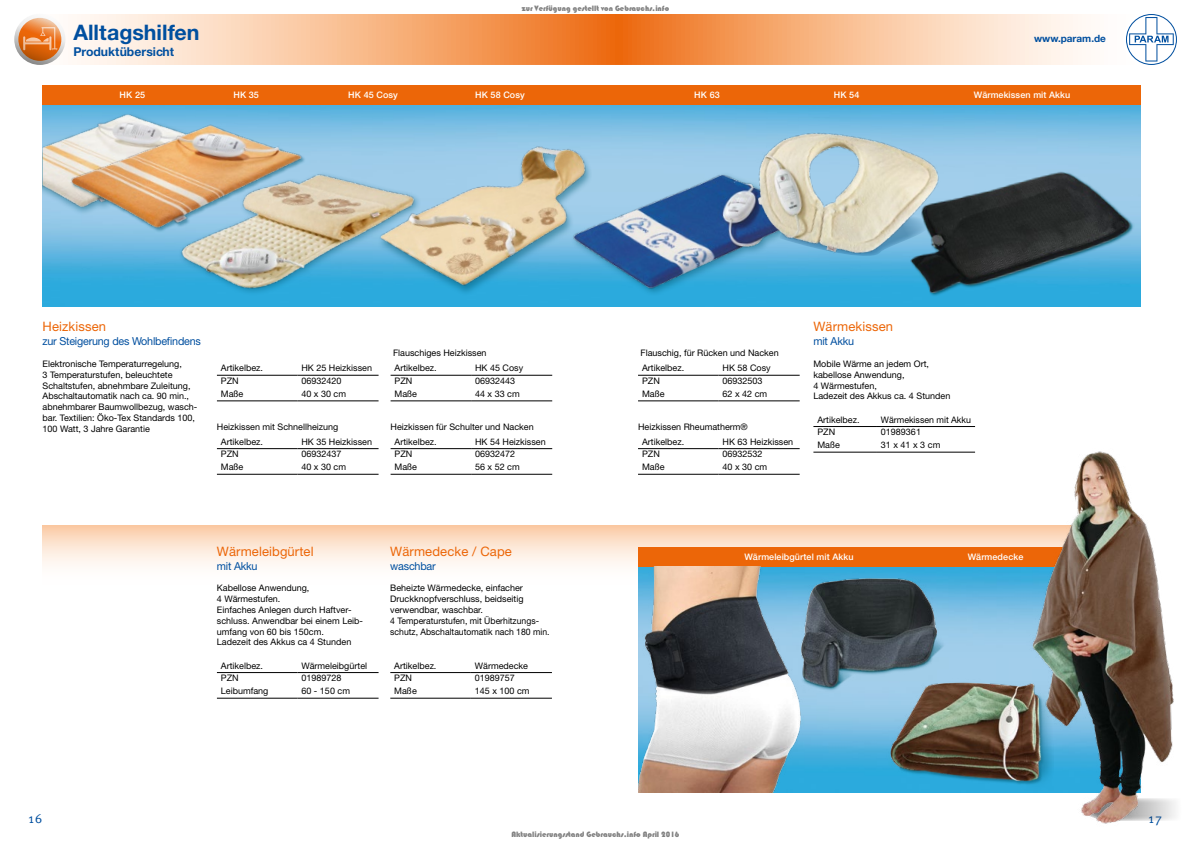
<style>
.page{position:relative;width:1191px;height:842px;background:#fff}
.page>*{position:absolute;margin:0;border:0;box-sizing:border-box;transform-origin:0 0}
.t1{font:700 21.4px "Helvetica Neue CE";color:#004f9f}
.t2{font:13px "Helvetica Neue";letter-spacing:.01em;color:#ec6608}
.t3{font:13px "Meta";color:#004f9f}
.t4{font:700 12.2px "Helvetica Neue CE";color:#004f9f}
.t5{font:11px "Helvetica Neue";letter-spacing:-.02em;color:#004f9f}
.t6{font:700 10px "Helvetica Neue LT Std";color:#004f9f}
.t7{font:9px/10.8px "Helvetica Neue";color:#000}
.t8{font:500 9px "Helvetica Neue";letter-spacing:.01em;color:#fff}
.t9{font:8px "Bauhaus 93";color:rgb(0 0 0/.5)}
</style>
<div class="page">
<svg style="left:45px;top:14px;width:1041px;height:51px;background:#f8bb8e"></svg>
<svg style="left:1126px;top:14px;width:51px;height:51px"></svg>
<svg style="left:14px;top:14px;width:51px;height:51px"></svg>
<svg style="left:18px;top:18px;width:43px;height:43px"></svg>
<svg style="left:23px;top:27px;width:34px;height:23px"></svg>
<img style="left:43px;top:105px;width:1097px;height:202px">
<img style="left:900px;top:158px;width:240px;height:143px">
<svg style="left:43px;top:525px;width:975px;height:41px;background:#fce0cb"></svg>
<img style="left:818px;top:567px;width:200px;height:226px">
<div style="left:638px;top:547px;width:502px;height:20px;background:#ec6608"></div>
<img style="left:366px;top:129px;width:239px;height:172px">
<img style="left:567px;top:159px;width:252px;height:148px">
<div style="left:43px;top:85px;width:1097px;height:20px;background:#ec6608"></div>
<img style="left:177px;top:155px;width:241px;height:152px">
<img style="left:43px;top:105px;width:177px;height:116px">
<img style="left:67px;top:118px;width:244px;height:121px">
<img style="left:886px;top:671px;width:132px;height:121px">
<img style="left:1018px;top:451px;width:158px;height:373px">
<img style="left:746px;top:107px;width:223px;height:168px">
<img style="left:818px;top:573px;width:128px;height:119px">
<img style="left:638px;top:567px;width:180px;height:226px">
<hr style="left:638px;top:375px;width:80px;height:1px;background:#000">
<hr style="left:718px;top:375px;width:81px;height:1px;background:#000">
<hr style="left:638px;top:401px;width:80px;height:1px;background:#000">
<hr style="left:718px;top:401px;width:81px;height:1px;background:#000">
<hr style="left:638px;top:448px;width:80px;height:1px;background:#000">
<hr style="left:718px;top:448px;width:81px;height:1px;background:#000">
<hr style="left:638px;top:474px;width:80px;height:1px;background:#000">
<hr style="left:718px;top:474px;width:81px;height:1px;background:#000">
<hr style="left:813px;top:426px;width:64px;height:1px;background:#000">
<hr style="left:877px;top:426px;width:98px;height:1px;background:#000">
<hr style="left:813px;top:452px;width:64px;height:1px;background:#000">
<hr style="left:877px;top:452px;width:98px;height:1px;background:#000">
<hr style="left:217px;top:375px;width:80px;height:1px;background:#000">
<hr style="left:297px;top:375px;width:81px;height:1px;background:#000">
<hr style="left:217px;top:401px;width:80px;height:1px;background:#000">
<hr style="left:297px;top:401px;width:81px;height:1px;background:#000">
<hr style="left:217px;top:448px;width:80px;height:1px;background:#000">
<hr style="left:297px;top:448px;width:81px;height:1px;background:#000">
<hr style="left:217px;top:474px;width:80px;height:1px;background:#000">
<hr style="left:297px;top:474px;width:81px;height:1px;background:#000">
<hr style="left:390px;top:375px;width:81px;height:1px;background:#000">
<hr style="left:471px;top:375px;width:81px;height:1px;background:#000">
<hr style="left:390px;top:401px;width:81px;height:1px;background:#000">
<hr style="left:471px;top:401px;width:81px;height:1px;background:#000">
<hr style="left:390px;top:448px;width:81px;height:1px;background:#000">
<hr style="left:471px;top:448px;width:81px;height:1px;background:#000">
<hr style="left:390px;top:474px;width:81px;height:1px;background:#000">
<hr style="left:471px;top:474px;width:81px;height:1px;background:#000">
<hr style="left:390px;top:672px;width:81px;height:1px;background:#000">
<hr style="left:471px;top:672px;width:81px;height:1px;background:#000">
<hr style="left:390px;top:698px;width:81px;height:1px;background:#000">
<hr style="left:471px;top:698px;width:81px;height:1px;background:#000">
<hr style="left:217px;top:672px;width:80px;height:1px;background:#000">
<hr style="left:297px;top:672px;width:81px;height:1px;background:#000">
<hr style="left:217px;top:698px;width:80px;height:1px;background:#000">
<hr style="left:297px;top:698px;width:81px;height:1px;background:#000">
<p class="t9" style="left:522px;top:4px;width:149px">zur Verfügung gestellt von Gebrauchs.info</p>
<h1 class="t1" style="left:73px;top:20px;width:127px">Alltagshilfen</h1>
<p class="t6" style="left:1034px;top:32px;width:73px">www.param.de</p>
<h3 class="t4" style="left:73px;top:44px;width:102px">Produktübersicht</h3>
<p class="t8" style="left:120px;top:90px;width:27px">HK 25</p>
<p class="t8" style="left:233px;top:90px;width:27px">HK 35</p>
<p class="t8" style="left:348px;top:90px;width:51px">HK 45 Cosy</p>
<p class="t8" style="left:475px;top:90px;width:51px">HK 58 Cosy</p>
<p class="t8" style="left:694px;top:90px;width:27px">HK 63</p>
<p class="t8" style="left:834px;top:90px;width:27px">HK 54</p>
<p class="t8" style="left:973px;top:90px;width:98px">Wärmekissen mit Akku</p>
<h2 class="t2" style="left:43px;top:319px;width:65px">Heizkissen</h2>
<p class="t5" style="left:43px;top:335px;width:160px">zur Steigerung des Wohlbefindens</p>
<p class="t7" style="left:43px;top:358px;width:156px">Elektronische Temperaturregelung,<br>3 Temperaturstufen, beleuchtete Schaltstufen, abnehmbare Zuleitung, Abschaltautomatik nach ca. 90 min., abnehmbarer Baumwollbezug, wasch&shy;bar. Textilien: Öko-Tex Standards 100, 100 Watt, 3 Jahre Garantie</p>
<p class="t7" style="left:221px;top:362px;width:44px">Artikelbez.</p>
<p class="t7" style="left:301px;top:362px;width:72px">HK 25 Heizkissen</p>
<p class="t7" style="left:221px;top:375px;width:19px">PZN</p>
<p class="t7" style="left:301px;top:375px;width:42px">06932420</p>
<p class="t7" style="left:221px;top:388px;width:24px">Maße</p>
<p class="t7" style="left:301px;top:388px;width:46px">40 x 30 cm</p>
<p class="t7" style="left:221px;top:419px;width:119px;line-height:15.1px;text-indent:-4px">Heizkissen mit Schnellheizung<br>Artikelbez.</p>
<p class="t7" style="left:301px;top:436px;width:72px">HK 35 Heizkissen</p>
<p class="t7" style="left:221px;top:449px;width:19px">PZN</p>
<p class="t7" style="left:301px;top:449px;width:42px">06932437</p>
<p class="t7" style="left:221px;top:461px;width:24px">Maße</p>
<p class="t7" style="left:301px;top:461px;width:46px">40 x 30 cm</p>
<p class="t7" style="left:393px;top:345px;width:95px;line-height:15.1px">Flauschiges Heizkissen<br>Artikelbez.</p>
<p class="t7" style="left:475px;top:362px;width:50px">HK 45 Cosy</p>
<p class="t7" style="left:394px;top:375px;width:19px">PZN</p>
<p class="t7" style="left:475px;top:375px;width:42px">06932443</p>
<p class="t7" style="left:394px;top:388px;width:24px">Maße</p>
<p class="t7" style="left:475px;top:388px;width:46px">44 x 33 cm</p>
<p class="t7" style="left:394px;top:419px;width:141px;line-height:15.1px;text-indent:-4px">Heizkissen für Schulter und Nacken<br>Artikelbez.</p>
<p class="t7" style="left:475px;top:436px;width:72px">HK 54 Heizkissen</p>
<p class="t7" style="left:394px;top:449px;width:19px">PZN</p>
<p class="t7" style="left:475px;top:449px;width:42px">06932472</p>
<p class="t7" style="left:394px;top:461px;width:24px">Maße</p>
<p class="t7" style="left:475px;top:461px;width:46px">56 x 52 cm</p>
<h2 class="t2" style="left:217px;top:543px;width:98px">Wärmeleibgürtel</h2>
<p class="t5" style="left:217px;top:559px;width:42px">mit Akku</p>
<p class="t7" style="left:217px;top:583px;width:148px">Kabellose Anwendung,<br>4 Wärmestufen.<br>Einfaches Anlegen durch Haftver&shy;schluss. Anwendbar bei einem Leib&shy;umfang von 60 bis 150cm.<br>Ladezeit des Akkus ca 4 Stunden</p>
<p class="t7" style="left:221px;top:660px;width:44px">Artikelbez.</p>
<p class="t7" style="left:301px;top:660px;width:67px">Wärmeleibgürtel</p>
<p class="t7" style="left:221px;top:673px;width:19px">PZN</p>
<p class="t7" style="left:301px;top:673px;width:42px">01989728</p>
<p class="t7" style="left:221px;top:685px;width:49px">Leibumfang</p>
<p class="t7" style="left:301px;top:685px;width:50px">60 - 150 cm</p>
<h2 class="t2" style="left:390px;top:543px;width:123px">Wärmedecke / Cape</h2>
<p class="t5" style="left:390px;top:559px;width:47px">waschbar</p>
<p class="t7" style="left:390px;top:583px;width:161px">Beheizte Wärmedecke, einfacher Druckknopfverschluss, beidseitig verwendbar, waschbar.<br>4 Temperaturstufen, mit Überhitzungs&shy;schutz, Abschaltautomatik nach 180 min.</p>
<p class="t7" style="left:394px;top:660px;width:44px">Artikelbez.</p>
<p class="t7" style="left:475px;top:660px;width:55px">Wärmedecke</p>
<p class="t7" style="left:394px;top:673px;width:19px">PZN</p>
<p class="t7" style="left:475px;top:673px;width:42px">01989757</p>
<p class="t7" style="left:394px;top:685px;width:24px">Maße</p>
<p class="t7" style="left:475px;top:685px;width:56px">145 x 100 cm</p>
<p class="t7" style="left:640px;top:345px;width:140px;line-height:15.1px">Flauschig, für Rücken und Nacken<br>Artikelbez.</p>
<p class="t7" style="left:722px;top:362px;width:50px">HK 58 Cosy</p>
<p class="t7" style="left:642px;top:375px;width:19px">PZN</p>
<p class="t7" style="left:722px;top:375px;width:42px">06932503</p>
<p class="t7" style="left:642px;top:388px;width:24px">Maße</p>
<p class="t7" style="left:722px;top:388px;width:46px">62 x 42 cm</p>
<p class="t7" style="left:642px;top:419px;width:107px;line-height:15.1px;text-indent:-4px">Heizkissen Rheumatherm®<br>Artikelbez.</p>
<p class="t7" style="left:722px;top:436px;width:72px">HK 63 Heizkissen</p>
<p class="t7" style="left:642px;top:449px;width:19px">PZN</p>
<p class="t7" style="left:722px;top:449px;width:42px">06932532</p>
<p class="t7" style="left:642px;top:461px;width:24px">Maße</p>
<p class="t7" style="left:722px;top:461px;width:46px">40 x 30 cm</p>
<h2 class="t2" style="left:813px;top:319px;width:81px">Wärmekissen</h2>
<p class="t5" style="left:813px;top:335px;width:42px">mit Akku</p>
<p class="t7" style="left:813px;top:358px;width:138px">Mobile Wärme an jedem Ort, kabellose Anwendung,<br>4 Wärmestufen,<br>Ladezeit des Akkus ca. 4 Stunden</p>
<p class="t7" style="left:817px;top:414px;width:44px">Artikelbez.</p>
<p class="t7" style="left:881px;top:414px;width:92px">Wärmekissen mit Akku</p>
<p class="t7" style="left:817px;top:427px;width:19px">PZN</p>
<p class="t7" style="left:881px;top:427px;width:42px">01989361</p>
<p class="t7" style="left:817px;top:439px;width:24px">Maße</p>
<p class="t7" style="left:881px;top:439px;width:61px">31 x 41 x 3 cm</p>
<p class="t8" style="left:744px;top:552px;width:111px">Wärmeleibgürtel mit Akku</p>
<p class="t8" style="left:967px;top:552px;width:57px">Wärmedecke</p>
<h2 class="t3" style="left:29px;top:810px;width:15px">16</h2>
<h2 class="t3" style="left:1148px;top:810px;width:15px">17</h2>
<p class="t9" style="left:511px;top:830px;width:169px">Aktualisierungsstand Gebrauchs.info April 2016</p>
</div>
